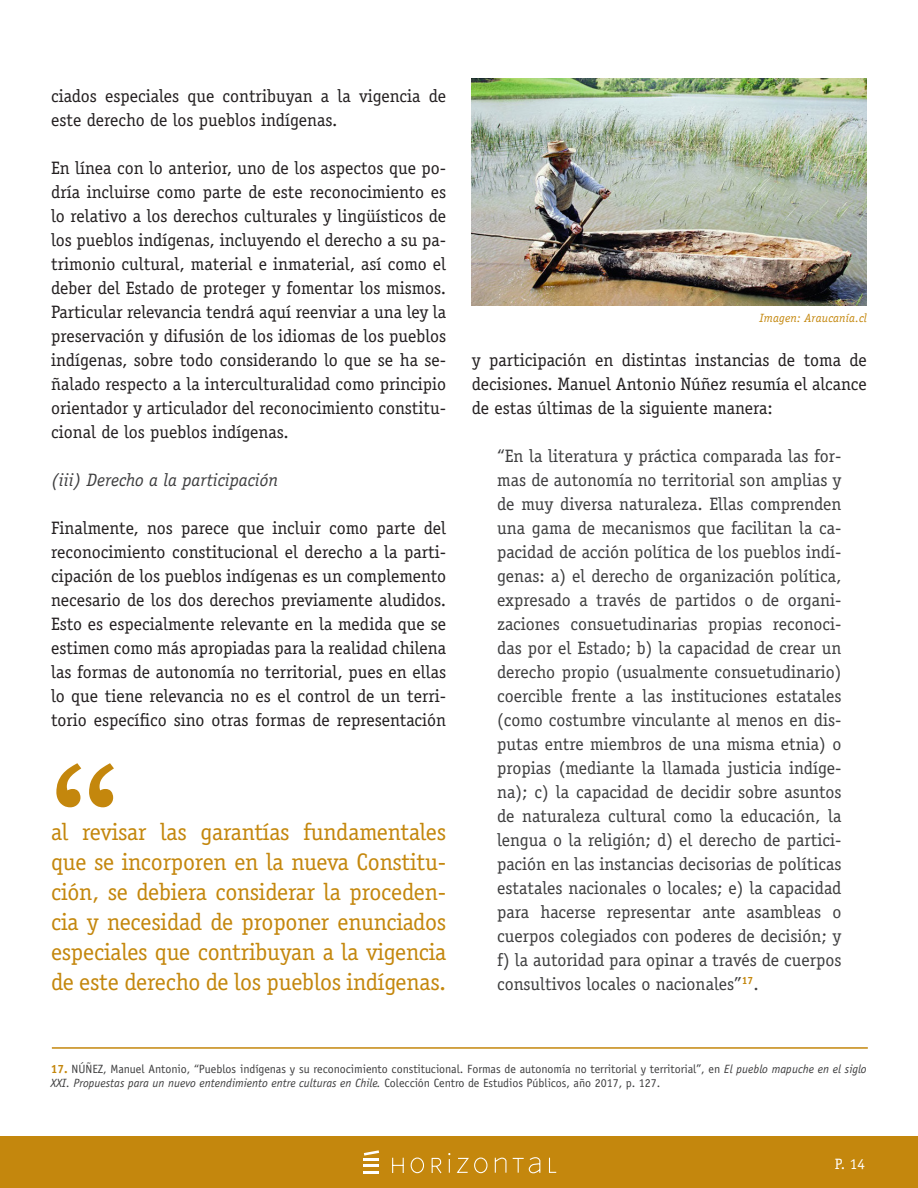
<style>
.page{position:relative;width:918px;height:1188px;background:#fff}
.page>*{position:absolute;margin:0;border:0;box-sizing:border-box;transform-origin:0 0}
.t1{font:180px "Euphemia UCAS";color:#c4870d}
.t2{font:24px/30px "Officina Serif Std";letter-spacing:-.01em;color:#c4870d;text-align:justify}
.t3{font:18px/24px "Officina Serif Std";color:#231f20;text-align:justify}
.t4{font:18px/24px "Officina Serif Std";color:#3e3e3f;text-align:justify}
.t5{font:italic 18px "Officina Serif Std";color:#3e3e3f}
.t6{font:15px "Officina Serif Std";color:#fff}
.t7{font:12px/13.5px "Officina Sans Std";color:#3e3e3f}
.t8{font:italic 12px "Officina Serif Std";letter-spacing:.01em;color:#c4870d}
.s1{font-weight:700;color:#c4870d}
.s2{font-style:italic}
</style>
<div class="page">
<div style="left:0;top:1136px;width:918px;height:52px;background:#c4870d"></div>
<svg style="left:364px;top:1150px;width:15px;height:10px"></svg>
<hr style="left:364px;top:1164px;width:15px;height:3px;background:#fff">
<hr style="left:364px;top:1171px;width:15px;height:3px;background:#fff">
<svg style="left:392px;top:1153px;width:165px;height:21px"></svg>
<hr style="left:52px;top:1047px;width:816px;height:2px;background:#c4870d">
<img style="left:472px;top:79px;width:395px;height:227px">
<p class="t3" style="left:51px;top:84px;width:397px">ciados especiales que contribuyan a la vigencia de este derecho de los pueblos indígenas.</p>
<p class="t3" style="left:51px;top:156px;width:397px">En línea con lo anterior, uno de los aspectos que po&shy;dría incluirse como parte de este reconocimiento es lo relativo a los derechos culturales y lingüísticos de los pueblos indígenas, incluyendo el derecho a su pa&shy;trimonio cultural, material e inmaterial, así como el deber del Estado de proteger y fomentar los mismos.<br>Particular relevancia tendrá aquí reenviar a una ley la preservación y difusión de los idiomas de los pueblos indígenas, sobre todo considerando lo que se ha se&shy;ñalado respecto a la interculturalidad como principio orientador y articulador del reconocimiento constitu&shy;cional de los pueblos indígenas.</p>
<p class="t5" style="left:51px;top:470px;width:228px">(iii) Derecho a la participación</p>
<p class="t3" style="left:51px;top:516px;width:397px">Finalmente, nos parece que incluir como parte del reconocimiento constitucional el derecho a la parti&shy;cipación de los pueblos indígenas es un complemento necesario de los dos derechos previamente aludidos.<br>Esto es especialmente relevante en la medida que se estimen como más apropiadas para la realidad chilena las formas de autonomía no territorial, pues en ellas lo que tiene relevancia no es el control de un terri&shy;torio específico sino otras formas de representación</p>
<p class="t1" style="left:51px;top:719px;width:73px">“</p>
<p class="t2" style="left:51px;top:817px;width:397px">al revisar las garantías fundamentales que se incorporen en la nueva Constitu&shy;ción, se debiera considerar la proceden&shy;cia y necesidad de proponer enunciados especiales que contribuyan a la vigencia de este derecho de los pueblos indígenas.</p>
<p class="t8" style="left:760px;top:312px;width:109px">Imagen: Araucanía.cl</p>
<p class="t3" style="left:472px;top:348px;width:397px">y participación en distintas instancias de toma de decisiones. Manuel Antonio Núñez resumía el alcance de estas últimas de la siguiente manera:</p>
<p class="t4" style="left:497px;top:444px;width:346px">“En la literatura y práctica comparada las for&shy;mas de autonomía no territorial son amplias y de muy diversa naturaleza. Ellas comprenden una gama de mecanismos que facilitan la ca&shy;pacidad de acción política de los pueblos indí&shy;genas: a) el derecho de organización política, expresado a través de partidos o de organi&shy;zaciones consuetudinarias propias reconoci&shy;das por el Estado; b) la capacidad de crear un derecho propio (usualmente consuetudinario) coercible frente a las instituciones estatales (como costumbre vinculante al menos en dis&shy;putas entre miembros de una misma etnia) o propias (mediante la llamada justicia indíge&shy;na); c) la capacidad de decidir sobre asuntos de naturaleza cultural como la educación, la lengua o la religión; d) el derecho de partici&shy;pación en las instancias decisorias de políticas estatales nacionales o locales; e) la capacidad para hacerse representar ante asambleas o cuerpos colegiados con poderes de decisión; y f) la autoridad para opinar a través de cuerpos consultivos locales o nacionales”<sup>17</sup>.</p>
<p class="t7" style="left:51px;top:1062px;width:817px"><span class="s1">17.</span> NÚÑEZ, Manuel Antonio, “Pueblos indígenas y su reconocimiento constitucional. Formas de autonomía no territorial y territorial”, en <span class="s2">El pueblo mapuche en el siglo<br>XXI. Propuestas para un nuevo entendimiento entre culturas en Chile.</span> Colección Centro de Estudios Públicos, año 2017, p. 127.</p>
<p class="t6" style="left:835px;top:1155px;width:31px">P. 14</p>
</div>
